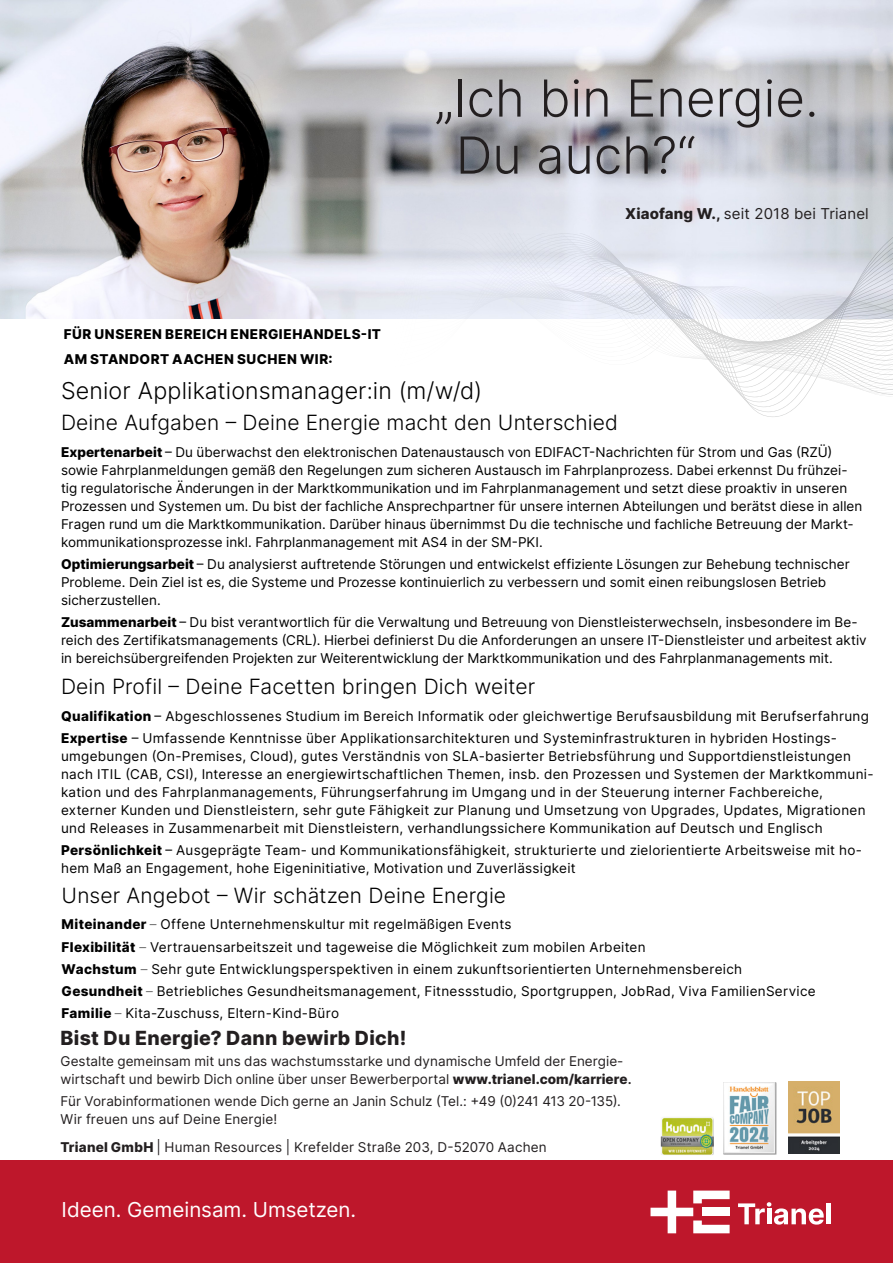
<style>
.page{position:relative;width:893px;height:1263px;background:#fff}
.page>*{position:absolute;margin:0;border:0;box-sizing:border-box;transform-origin:0 0}
.t1{font:300 51px "Inter";color:#231f20}
.t2{font:300 23.25px "Inter";letter-spacing:.005em;color:#000}
.t3{font:300 21px "Inter";letter-spacing:.005em;color:#000}
.t4{font:20.55px "Inter";color:#fff}
.t5{font:800 19.5px "Inter";letter-spacing:.015em;color:#231f20}
.t6{font:15px "Inter";letter-spacing:.01em;color:#231f20}
.t7{font:13.5px/18px "Inter";letter-spacing:.01em;color:#000}
.t8{font:13.5px/18px "Inter";letter-spacing:.005em;color:#231f20}
.t9{font:800 13.5px "Inter";letter-spacing:.04em;color:#000}
.s1{font-weight:800}
.s2{font-weight:700}
.s3{font-weight:200}
.s4{font-weight:600}
</style>
<div class="page">
<div style="left:0;top:1161px;width:893px;height:102px;background:#be172b"></div>
<svg style="left:650px;top:1190px;width:80px;height:43px"></svg>
<svg style="left:738px;top:1202px;width:86px;height:22px"></svg>
<hr style="left:827px;top:1203px;width:4px;height:21px;background:#fff">
<img style="left:0;top:0;width:893px;height:319px">
<img style="left:660px;top:1117px;width:53px;height:38px">
<svg style="left:341px;top:234px;width:552px;height:4px;background:#d9dde5"></svg>
<svg style="left:341px;top:238px;width:552px;height:4px;background:#d9dde6"></svg>
<svg style="left:341px;top:242px;width:552px;height:4px;background:#d9dde6"></svg>
<svg style="left:341px;top:246px;width:552px;height:151px"></svg>
<img style="left:723px;top:1082px;width:53px;height:72px">
<img style="left:788px;top:1082px;width:51px;height:72px">
<p class="t9" style="left:64px;top:324px;width:319px">FÜR UNSEREN BEREICH ENERGIEHANDELS-IT</p>
<p class="t9" style="left:64px;top:350px;width:270px">AM STANDORT AACHEN SUCHEN WIR:</p>
<p class="t1" style="left:435px;top:61px;width:385px">„Ich bin Energie.</p>
<p class="t1" style="left:456px;top:118px;width:241px">Du auch?“</p>
<p class="t6" style="left:625px;top:203px;width:245px"><span class="s1">Xiaofang W.</span><span class="s2">,</span> seit 2018 bei Trianel</p>
<p class="t2" style="left:61px;top:373px;width:423px">Senior Applikationsmanager:in (m/w/d)</p>
<p class="t3" style="left:61px;top:407px;width:558px">Deine Aufgaben – Deine Energie macht den Unterschied</p>
<p class="t7" style="left:61px;top:442px;width:803px"><span class="s1">Expertenarbeit</span> – Du überwachst den elektronischen Datenaustausch von EDIFACT-Nachrichten für Strom und Gas (RZÜ) sowie Fahrplanmeldungen gemäß den Regelungen zum sicheren Austausch im Fahrplanprozess. Dabei erkennst Du frühzei&shy;tig regulatorische Änderungen in der Marktkommunikation und im Fahrplanmanagement und setzt diese proaktiv in unseren Prozessen und Systemen um. Du bist der fachliche Ansprechpartner für unsere internen Abteilungen und berätst diese in allen Fragen rund um die Marktkommunikation. Darüber hinaus übernimmst Du die technische und fachliche Betreuung der Markt&shy;kommunikationsprozesse inkl. Fahrplanmanagement mit AS4 in der SM-PKI.</p>
<p class="t7" style="left:61px;top:555px;width:790px"><span class="s1">Optimierungsarbeit</span> – Du analysierst auftretende Störungen und entwickelst effiziente Lösungen zur Behebung technischer<br>Probleme. Dein Ziel ist es, die Systeme und Prozesse kontinuierlich zu verbessern und somit einen reibungslosen Betrieb sicherzustellen.</p>
<p class="t7" style="left:61px;top:613px;width:807px"><span class="s1">Zusammenarbeit</span> – Du bist verantwortlich für die Verwaltung und Betreuung von Dienstleisterwechseln, insbesondere im Be&shy;reich des Zertifikatsmanagements (CRL). Hierbei definierst Du die Anforderungen an unsere IT-Dienstleister und arbeitest aktiv in bereichsübergreifenden Projekten zur Weiterentwicklung der Marktkommunikation und des Fahrplanmanagements mit.</p>
<p class="t3" style="left:61px;top:671px;width:476px">Dein Profil – Deine Facetten bringen Dich weiter</p>
<p class="t7" style="left:61px;top:707px;width:809px"><span class="s1">Qualifikation</span> – Abgeschlossenes Studium im Bereich Informatik oder gleichwertige Berufsausbildung mit Berufserfahrung</p>
<p class="t7" style="left:61px;top:729px;width:814px"><span class="s1">Expertise</span> – Umfassende Kenntnisse über Applikationsarchitekturen und Systeminfrastrukturen in hybriden Hostings&shy;umgebungen (On-Premises, Cloud), gutes Verständnis von SLA-basierter Betriebsführung und Supportdienstleistungen nach ITIL (CAB, CSI), Interesse an energiewirtschaftlichen Themen, insb. den Prozessen und Systemen der Marktkommuni&shy;kation und des Fahrplanmanagements, Führungserfahrung im Umgang und in der Steuerung interner Fachbereiche, externer Kunden und Dienstleistern, sehr gute Fähigkeit zur Planung und Umsetzung von Upgrades, Updates, Migrationen und Releases in Zusammenarbeit mit Dienstleistern, verhandlungssichere Kommunikation auf Deutsch und Englisch</p>
<p class="t7" style="left:61px;top:841px;width:803px"><span class="s1">Persönlichkeit</span> – Ausgeprägte Team- und Kommunikationsfähigkeit, strukturierte und zielorientierte Arbeitsweise mit ho&shy;hem Maß an Engagement, hohe Eigeninitiative, Motivation und Zuverlässigkeit</p>
<p class="t3" style="left:62px;top:880px;width:446px">Unser Angebot – Wir schätzen Deine Energie</p>
<p class="t7" style="left:62px;top:915px;width:451px"><span class="s1">Miteinander</span> <span class="s3">–</span> Offene Unternehmenskultur mit regelmäßigen Events</p>
<p class="t7" style="left:62px;top:937px;width:585px"><span class="s1">Flexibilität</span> <span class="s3">–</span> Vertrauensarbeitszeit und tageweise die Möglichkeit zum mobilen Arbeiten</p>
<p class="t7" style="left:62px;top:959px;width:682px"><span class="s1">Wachstum</span> <span class="s3">–</span> Sehr gute Entwicklungsperspektiven in einem zukunftsorientierten Unternehmensbereich</p>
<p class="t7" style="left:62px;top:982px;width:756px"><span class="s1">Gesundheit</span> <span class="s3">–</span> Betriebliches Gesundheitsmanagement, Fitnessstudio, Sportgruppen, JobRad, Viva FamilienService</p>
<p class="t7" style="left:62px;top:1004px;width:279px"><span class="s1">Familie</span> <span class="s3">–</span> Kita-Zuschuss, Eltern-Kind-Büro</p>
<p class="t5" style="left:61px;top:1024px;width:347px">Bist Du Energie? Dann bewirb Dich!</p>
<p class="t8" style="left:61px;top:1051px;width:572px">Gestalte gemeinsam mit uns das wachstumsstarke und dynamische Umfeld der Energie&shy;wirtschaft und bewirb Dich online über unser Bewerberportal <span class="s1">www.trianel.com/karriere</span><span class="s4">.</span></p>
<p class="t8" style="left:61px;top:1091px;width:562px">Für Vorabinformationen wende Dich gerne an Janin Schulz (Tel.: +49 (0)241 413 20-135).<br>Wir freuen uns auf Deine Energie!</p>
<p class="t8" style="left:61px;top:1138px;width:488px"><span class="s1">Trianel GmbH</span> | Human Resources | Krefelder Straße 203, D-52070 Aachen</p>
<p class="t4" style="left:62px;top:1194px;width:296px">Ideen. Gemeinsam. Umsetzen.</p>
</div>
